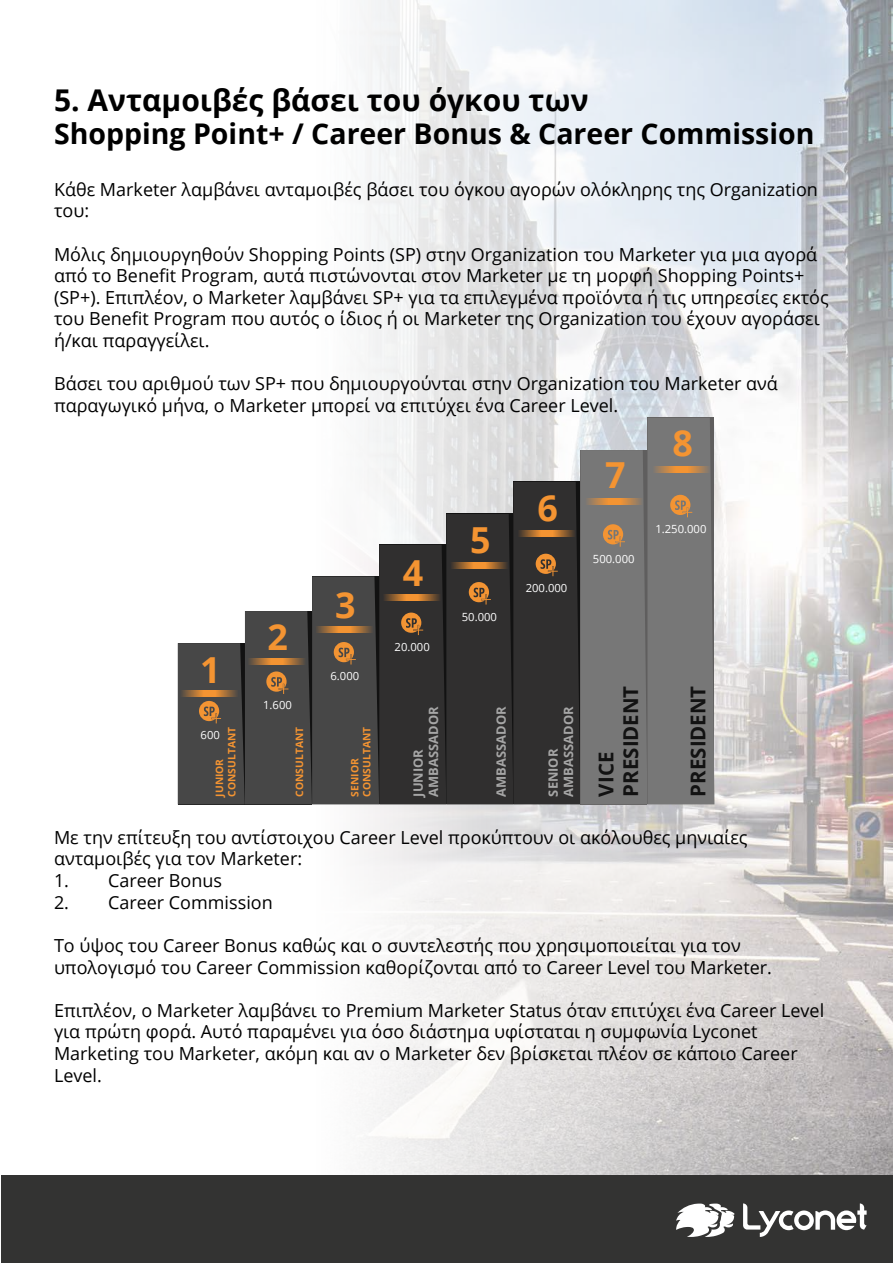
<style>
.page{position:relative;width:893px;height:1263px;background:#fff}
.page>*{position:absolute;margin:0;border:0;box-sizing:border-box;transform-origin:0 0}
.t1{font:700 35.85px "Open Sans";color:#f49432}
.t2{font:700 30px "Open Sans";color:#000}
.t3{font:700 28.5px "Open Sans";color:#000}
.t4{font:700 20.4px/24.6px "Open Sans";color:#121212}
.t5{font:18px/21.6px "Open Sans";color:#000}
.t6{font:700 12.9px/15.5px "Open Sans";color:#a6a6a6}
.t7{font:11.25px "Open Sans";color:#fff}
.t8{font:700 10.2px/12.3px "Open Sans";color:#f49432}
</style>
<div class="page">
<img style="left:187px;top:0;width:706px;height:1175px">
<div style="left:1px;top:1175px;width:892px;height:88px;background:#333332"></div>
<svg style="left:676px;top:1203px;width:58px;height:34px"></svg>
<svg style="left:743px;top:1203px;width:124px;height:34px"></svg>
<svg style="left:178px;top:418px;width:536px;height:386px"></svg>
<h2 class="t2" style="left:54px;top:79px;width:536px">5. Ανταμοιβές βάσει του όγκου των</h2>
<h3 class="t3" style="left:54px;top:114px;width:762px">Shopping Point+ / Career Bonus &amp; Career Commission</h3>
<p class="t5" style="left:54px;top:178px;width:765px">Κάθε Marketer λαμβάνει ανταμοιβές βάσει του όγκου αγορών ολόκληρης της Organization του:</p>
<p class="t5" style="left:54px;top:243px;width:776px">Μόλις δημιουργηθούν Shopping Points (SP) στην Organization του Marketer για μια αγορά από το Benefit Program, αυτά πιστώνονται στον Marketer με τη μορφή Shopping Points+ (SP+). Επιπλέον, ο Marketer λαμβάνει SP+ για τα επιλεγμένα προϊόντα ή τις υπηρεσίες εκτός του Benefit Program που αυτός ο ίδιος ή οι Marketer της Organization του έχουν αγοράσει ή/και παραγγείλει.</p>
<p class="t5" style="left:54px;top:372px;width:725px">Βάσει του αριθμού των SP+ που δημιουργούνται στην Organization του Marketer ανά παραγωγικό μήνα, ο Marketer μπορεί να επιτύχει ένα Career Level.</p>
<h1 class="t1" style="left:200px;top:644px;width:22px">1</h1>
<p class="t8" style="left:213px;top:796px;width:71px;rotate:-90deg">JUNIOR<br>CONSULTANT</p>
<p class="t7" style="left:201px;top:727px;width:21px">600</p>
<h1 class="t1" style="left:268px;top:612px;width:22px">2</h1>
<p class="t7" style="left:263px;top:697px;width:30px">1.600</p>
<p class="t8" style="left:293px;top:796px;width:71px;rotate:-90deg">CONSULTANT</p>
<h1 class="t1" style="left:335px;top:580px;width:22px">3</h1>
<p class="t7" style="left:330px;top:668px;width:30px">6.000</p>
<p class="t8" style="left:348px;top:796px;width:71px;rotate:-90deg">SENIOR<br>CONSULTANT</p>
<h1 class="t1" style="left:403px;top:547px;width:22px">4</h1>
<p class="t7" style="left:395px;top:639px;width:37px">20.000</p>
<p class="t6" style="left:410px;top:796px;width:91px;rotate:-90deg">JUNIOR<br>AMBASSADOR</p>
<h1 class="t1" style="left:470px;top:515px;width:22px">5</h1>
<p class="t7" style="left:462px;top:609px;width:37px">50.000</p>
<h1 class="t1" style="left:538px;top:482px;width:22px">6</h1>
<p class="t7" style="left:526px;top:580px;width:43px">200.000</p>
<h1 class="t1" style="left:605px;top:450px;width:22px">7</h1>
<p class="t7" style="left:593px;top:551px;width:43px">500.000</p>
<h1 class="t1" style="left:672px;top:418px;width:22px">8</h1>
<p class="t7" style="left:655px;top:521px;width:53px">1.250.000</p>
<p class="t6" style="left:493px;top:796px;width:91px;rotate:-90deg">AMBASSADOR</p>
<p class="t6" style="left:545px;top:796px;width:91px;rotate:-90deg">SENIOR<br>AMBASSADOR</p>
<p class="t4" style="left:593px;top:796px;width:112px;rotate:-90deg">VICE<br>PRESIDENT</p>
<p class="t4" style="left:685px;top:796px;width:112px;rotate:-90deg">PRESIDENT</p>
<p class="t5" style="left:54px;top:826px;width:695px">Με την επίτευξη του αντίστοιχου Career Level προκύπτουν οι ακόλουθες μηνιαίες ανταμοιβές για τον Marketer:</p>
<p class="t5" style="left:54px;top:869px;width:170px">1. Career Bonus</p>
<p class="t5" style="left:54px;top:891px;width:220px">2. Career Commission</p>
<p class="t5" style="left:54px;top:934px;width:719px">Το ύψος του Career Bonus καθώς και ο συντελεστής που χρησιμοποιείται για τον υπολογισμό του Career Commission καθορίζονται από το Career Level του Marketer.</p>
<p class="t5" style="left:54px;top:999px;width:772px">Επιπλέον, ο Marketer λαμβάνει το Premium Marketer Status όταν επιτύχει ένα Career Level για πρώτη φορά. Αυτό παραμένει για όσο διάστημα υφίσταται η συμφωνία Lyconet Marketing του Marketer, ακόμη και αν ο Marketer δεν βρίσκεται πλέον σε κάποιο Career Level.</p>
</div>
